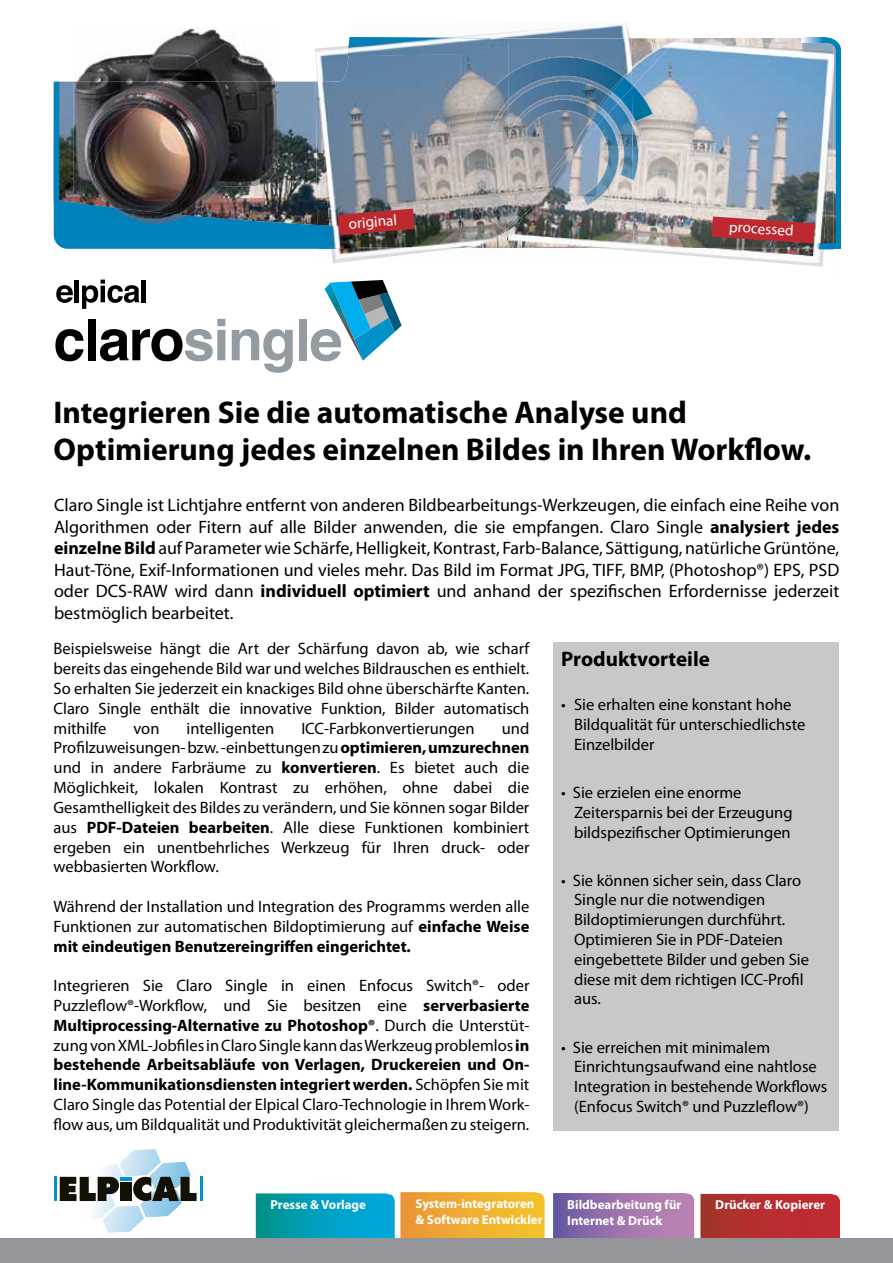
<style>
.page{position:relative;width:893px;height:1263px;background:#fff}
.page>*{position:absolute;margin:0;border:0;box-sizing:border-box;transform-origin:0 0}
.t1{font:700 31.5px/37.8px "Myriad Pro";color:#000}
.t2{font:700 21px "Myriad Pro";color:#000}
.t3{font:18px/21.6px "Myriad Pro";color:#000;text-align:justify}
.t4{font:16.5px/19.8px "Myriad Pro";color:#000}
.t5{font:15.15px "Myriad";color:#fff}
.t6{font:700 12.9px/15.6px "Myriad Pro";color:#fff}
.s1{font-weight:700}
</style>
<div class="page">
<img style="left:693px;top:38px;width:19px;height:1px">
<img style="left:54px;top:81px;width:263px;height:119px">
<img style="left:632px;top:38px;width:61px;height:1px">
<img style="left:632px;top:39px;width:43px;height:3px">
<div style="left:54px;top:82px;width:5px;height:121px;background:#0082bc"></div>
<img style="left:278px;top:91px;width:5px;height:64px">
<img style="left:73px;top:81px;width:7px;height:119px">
<img style="left:80px;top:81px;width:198px;height:119px">
<svg style="left:332px;top:259px;width:35px;height:4px"></svg>
<svg style="left:77px;top:27px;width:198px;height:54px"></svg>
<img style="left:634px;top:248px;width:78px;height:1px">
<img style="left:632px;top:42px;width:80px;height:206px">
<img style="left:470px;top:247px;width:38px;height:1px">
<img style="left:349px;top:37px;width:94px;height:1px">
<img style="left:443px;top:22px;width:187px;height:16px">
<img style="left:331px;top:248px;width:127px;height:11px">
<img style="left:419px;top:247px;width:39px;height:1px">
<img style="left:317px;top:56px;width:144px;height:191px">
<img style="left:315px;top:46px;width:34px;height:35px">
<img style="left:347px;top:38px;width:114px;height:18px">
<svg style="left:458px;top:247px;width:12px;height:2px"></svg>
<img style="left:461px;top:39px;width:169px;height:208px">
<img style="left:461px;top:38px;width:30px;height:16px">
<img style="left:470px;top:231px;width:35px;height:16px">
<img style="left:521px;top:122px;width:113px;height:126px">
<img style="left:508px;top:241px;width:88px;height:7px">
<img style="left:508px;top:42px;width:124px;height:35px">
<img style="left:624px;top:72px;width:4px;height:5px">
<img style="left:633px;top:124px;width:6px;height:57px">
<img style="left:632px;top:122px;width:1px;height:59px">
<img style="left:624px;top:77px;width:8px;height:11px">
<img style="left:632px;top:85px;width:22px;height:37px">
<img style="left:467px;top:74px;width:41px;height:157px">
<img style="left:508px;top:56px;width:116px;height:44px">
<img style="left:610px;top:76px;width:14px;height:17px">
<img style="left:508px;top:100px;width:124px;height:136px">
<svg style="left:504px;top:207px;width:17px;height:34px"></svg>
<img style="left:517px;top:99px;width:73px;height:32px">
<svg style="left:590px;top:94px;width:20px;height:23px"></svg>
<img style="left:582px;top:117px;width:37px;height:89px">
<img style="left:54px;top:200px;width:361px;height:49px">
<svg style="left:712px;top:37px;width:129px;height:230px;background:#93a0b3"></svg>
<svg style="left:700px;top:1194px;width:140px;height:44px;background:#b52f2f"></svg>
<svg style="left:553px;top:1193px;width:141px;height:45px;background:#9972ab"></svg>
<svg style="left:256px;top:1192px;width:289px;height:46px;background:#81a979"></svg>
<svg style="left:55px;top:329px;width:29px;height:32px"></svg>
<div style="left:88px;top:319px;width:8px;height:41px;background:#000"></div>
<svg style="left:100px;top:319px;width:125px;height:42px"></svg>
<svg style="left:232px;top:329px;width:61px;height:44px"></svg>
<div style="left:299px;top:319px;width:8px;height:41px;background:#949ca2"></div>
<svg style="left:311px;top:280px;width:91px;height:81px"></svg>
<svg style="left:56px;top:285px;width:17px;height:18px"></svg>
<div style="left:74px;top:280px;width:5px;height:22px;background:#000"></div>
<svg style="left:82px;top:280px;width:58px;height:29px"></svg>
<hr style="left:142px;top:280px;width:4px;height:22px;background:#000">
<div style="left:0;top:1238px;width:893px;height:25px;background:#939598"></div>
<hr style="left:54px;top:1177px;width:2px;height:24px;background:#0093d0">
<hr style="left:200px;top:1177px;width:2px;height:24px;background:#0093d0">
<svg style="left:60px;top:1149px;width:137px;height:83px"></svg>
<div style="left:553px;top:642px;width:286px;height:488px;background:#c7c8ca"></div>
<p class="t5" style="left:348px;top:216px;width:50px;rotate:-5deg">original</p>
<p class="t5" style="left:730px;top:219px;width:66px;rotate:4deg">processed</p>
<h1 class="t1" style="left:54px;top:392px;width:759px">Integrieren Sie die automatische Analyse und<br>Optimierung jedes einzelnen Bildes in Ihren Workflow.</h1>
<p class="t3" style="left:54px;top:494px;width:787px">Claro Single ist Lichtjahre entfernt von anderen Bildbearbeitungs-Werkzeugen, die einfach eine Reihe von Algorithmen oder Fitern auf alle Bilder anwenden, die sie empfangen. Claro Single <span class="s1">analysiert jedes einzelne Bild</span> auf Parameter wie Schärfe, Helligkeit, Kontrast, Farb-Balance, Sättigung, natürliche Grüntöne, Haut-Töne, Exif-Informationen und vieles mehr. Das Bild im Format JPG, TIFF, BMP, (Photoshop®) EPS, PSD oder DCS-RAW wird dann <span class="s1">individuell optimiert</span> und anhand der spezifischen Erfordernisse jederzeit bestmöglich bearbeitet.</p>
<p class="t4" style="left:54px;top:639px;width:477px;text-align:justify">Beispielsweise hängt die Art der Schärfung davon ab, wie scharf bereits das eingehende Bild war und welches Bildrauschen es enthielt.<br>So erhalten Sie jederzeit ein knackiges Bild ohne überschärfte Kanten.<br>Claro Single enthält die innovative Funktion, Bilder automatisch mithilfe</p>
<p class="t4" style="left:54px;top:718px;width:477px;text-align:justify;text-indent:448px">und Profilzuweisungen- bzw. -einbettungen zu <span class="s1">optimieren, umzurechnen </span>und in andere Farbräume zu <span class="s1">konvertieren</span>. Es bietet auch die Möglichkeit, lokalen Kontrast zu erhöhen, ohne dabei die Gesamthelligkeit des Bildes zu verändern, und Sie können sogar Bilder aus <span class="s1">PDF-Dateien bearbeiten</span>. Alle diese Funktionen kombiniert ergeben ein unentbehrliches Werkzeug für Ihren druck- oder webbasierten Workflow.</p>
<p class="t4" style="left:54px;top:896px;width:477px;text-align:justify">Während der Installation und Integration des Programms werden alle Funktionen zur automatischen Bildoptimierung auf <span class="s1">einfache Weise mit eindeutigen Benutzereingriffen eingerichtet.</span></p>
<p class="t4" style="left:54px;top:975px;width:477px;text-align:justify">Integrieren Sie Claro Single in einen Enfocus Switch®- oder Puzzleflow®-Workflow, und Sie besitzen eine <span class="s1">serverbasierte Multiprocessing-Alternative zu Photoshop®</span>. Durch die Unterstüt&shy;zung von XML-Jobfiles in Claro Single kann das Werkzeug problemlos <span class="s1">in bestehende Arbeitsabläufe von Verlagen, Druckereien und On&shy;line-Kommunikationsdiensten integriert werden.</span> Schöpfen Sie mit Claro Single das Potential der Elpical Claro-Technologie in Ihrem Work&shy;flow aus, um Bildqualität und Produktivität gleichermaßen zu steigern.</p>
<p class="t4" style="left:134px;top:718px;width:27px">von</p>
<p class="t4" style="left:187px;top:718px;width:89px">intelligenten</p>
<p class="t4" style="left:301px;top:718px;width:175px">ICC-Farbkonvertierungen</p>
<p class="t2" style="left:561px;top:646px;width:150px">Produktvorteile</p>
<p class="t4" style="left:574px;top:694px;width:233px;text-indent:-13px">• Sie erhalten eine konstant hohe<br>Bildqualität für unterschiedlichste<br>Einzelbilder</p>
<p class="t4" style="left:574px;top:782px;width:220px;text-indent:-13px">• Sie erzielen eine enorme<br>Zeitersparnis bei der Erzeugung bildspezifischer Optimierungen</p>
<p class="t4" style="left:574px;top:870px;width:236px;text-indent:-13px">• Sie können sicher sein, dass Claro<br>Single nur die notwendigen<br>Bildoptimierungen durchführt.<br>Optimieren Sie in PDF-Dateien eingebettete Bilder und geben Sie diese mit dem richtigen ICC-Profil aus.</p>
<p class="t4" style="left:574px;top:1037px;width:255px;text-indent:-13px">• Sie erreichen mit minimalem Einrichtungsaufwand eine nahtlose Integration in bestehende Workflows (Enfocus Switch® und Puzzleflow®)</p>
<p class="t6" style="left:270px;top:1196px;width:97px">Presse &amp; Vorlage</p>
<p class="t6" style="left:416px;top:1195px;width:129px">System-integratoren &amp; Software Entwickler</p>
<p class="t6" style="left:567px;top:1196px;width:116px">Bildbearbeitung für<br>Internet &amp; Drück</p>
<p class="t6" style="left:715px;top:1196px;width:111px">Drücker &amp; Kopierer</p>
</div>
